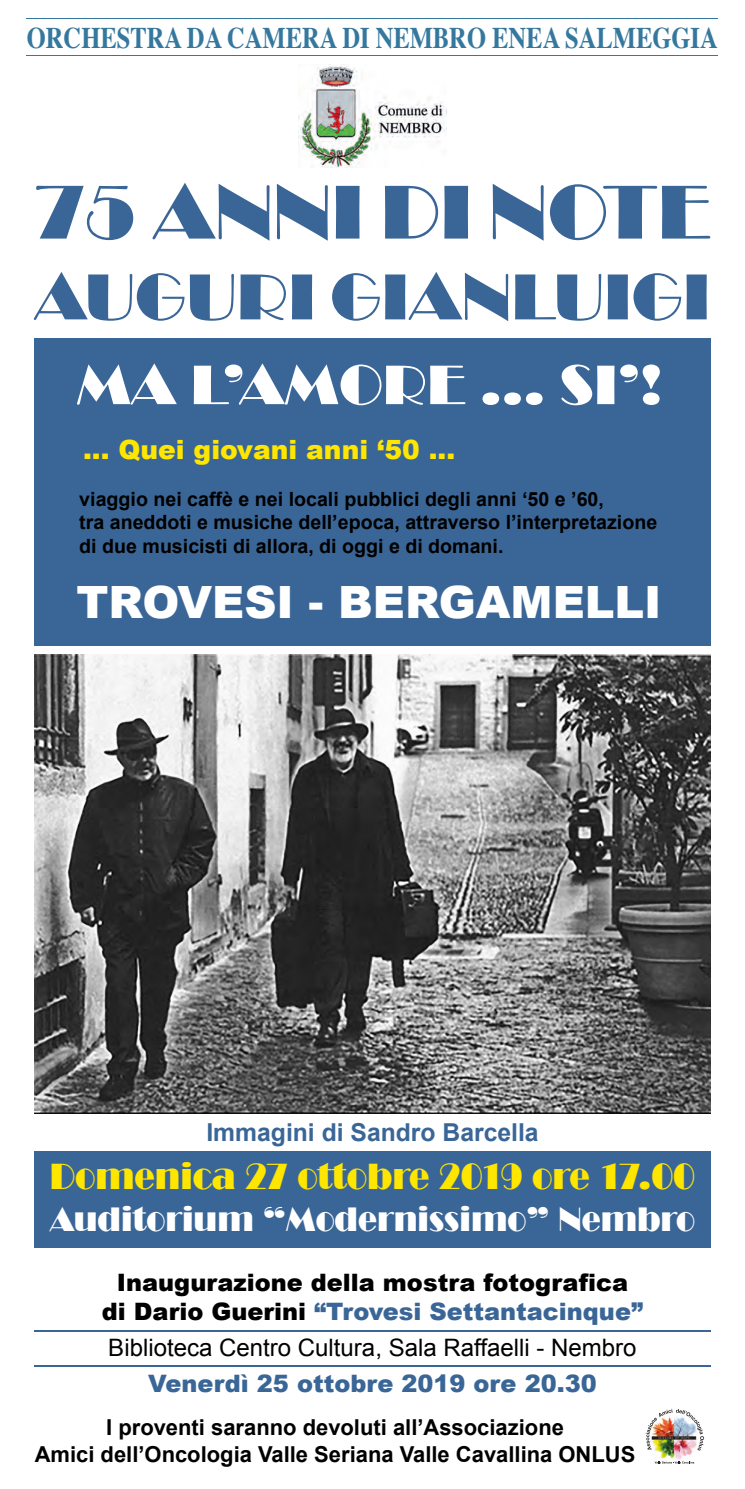
<style>
.page{position:relative;width:745px;height:1489px;background:#fff}
.page>*{position:absolute;margin:0;border:0;box-sizing:border-box;transform-origin:0 0}
.t1{font:79.12px "Broadway";color:#3a6697}
.t2{font:67.25px "Broadway";color:#3a6697}
.t3{font:57.62px "Broadway";color:#fff}
.t4{font:900 44.5px "Arial";color:#fff}
.t5{font:37.62px "Broadway";color:#ffe601;scale:.9 1}
.t6{font:35px "Broadway";color:#fff;scale:.9 1}
.t7{font:700 29.88px "Times";color:#35789e;scale:.82 1}
.t8{font:900 26.5px "Arial";color:#ffe601}
.t9{font:700 24.62px "Arial";color:#3a6697}
.t10{font:900 24px/28.8px "Arial";color:#000;text-align:center}
.t11{font:24px "Arial";color:#000}
.t12{font:900 24px "Arial";color:#3a6697}
.t13{font:700 22px/26.4px "Arial";color:#000;text-align:center}
.t14{font:700 19.62px/23.5px "Arial";color:#000}
.s1{color:#3a6697}
</style>
<div class="page">
<img style="left:298px;top:64px;width:148px;height:104px">
<div style="left:34px;top:1151px;width:676px;height:96px;background:#3a6697"></div>
<hr style="left:34px;top:1364px;width:676px;height:2px;background:#3a6697">
<hr style="left:34px;top:1329px;width:676px;height:2px;background:#3a6697">
<div style="left:34px;top:338px;width:676px;height:307px;background:#3a6697"></div>
<img style="left:34px;top:654px;width:676px;height:459px">
<img style="left:654px;top:1450px;width:39px;height:10px">
<svg style="left:654px;top:1461px;width:39px;height:2px"></svg>
<img style="left:645px;top:1408px;width:58px;height:42px">
<hr style="left:27px;top:18px;width:690px;height:1px;background:#35789e">
<hr style="left:27px;top:55px;width:690px;height:1px;background:#35789e">
<h3 class="t7" style="left:27px;top:9px;width:843px">ORCHESTRA DA CAMERA DI NEMBRO ENEA SALMEGGIA</h3>
<h1 class="t1" style="left:34px;top:166px;width:677px">75 ANNI DI NOTE</h1>
<h2 class="t2" style="left:34px;top:258px;width:677px">AUGURI GIANLUIGI</h2>
<h3 class="t3" style="left:76px;top:351px;width:587px">MA L’AMORE ... SI’!</h3>
<h3 class="t8" style="left:83px;top:430px;width:373px">... Quei giovani anni ‘50 ...</h3>
<p class="t14" style="left:79px;top:487px;width:579px">viaggio nei caffè e nei locali pubblici degli anni ‘50 e ’60,<br>tra aneddoti e musiche dell’epoca, attraverso l’interpretazione di due musicisti di allora, di oggi e di domani.</p>
<h3 class="t4" style="left:76px;top:569px;width:586px">TROVESI - BERGAMELLI</h3>
<p class="t9" style="left:206px;top:1115px;width:333px">Immagini di Sandro Barcella</p>
<h3 class="t5" style="left:50px;top:1154px;width:718px">Domenica 27 ottobre 2019 ore 17.00</h3>
<h3 class="t6" style="left:50px;top:1198px;width:718px">Auditorium “Modernissimo” Nembro</h3>
<p class="t10" style="left:102px;top:1267px;width:542px">Inaugurazione della mostra fotografica di Dario Guerini <span class="s1">“Trovesi Settantacinque”</span></p>
<p class="t11" style="left:108px;top:1331px;width:529px">Biblioteca Centro Cultura, Sala Raffaelli - Nembro</p>
<p class="t12" style="left:148px;top:1366px;width:450px">Venerdì 25 ottobre 2019 ore 20.30</p>
<p class="t13" style="left:35px;top:1414px;width:602px">I proventi saranno devoluti all’Associazione<br>Amici dell’Oncologia Valle Seriana Valle Cavallina ONLUS</p>
</div>
